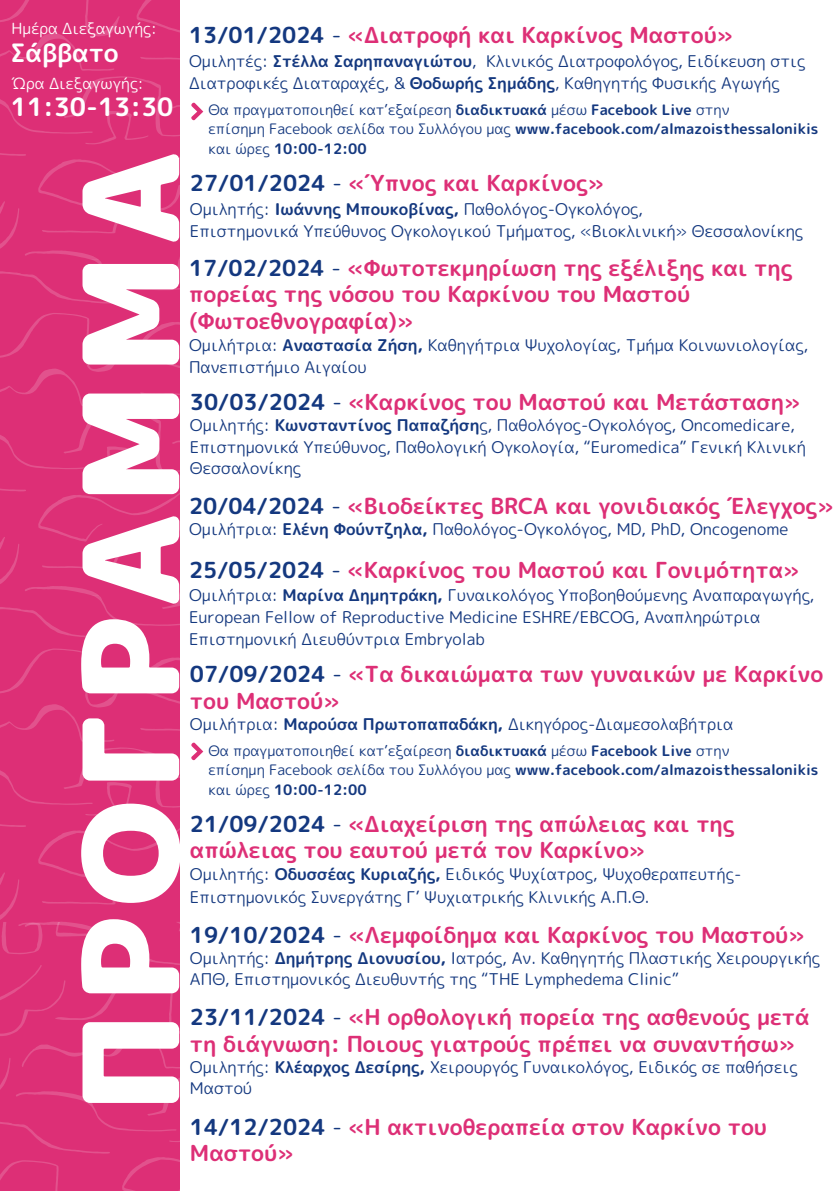
<style>
.page{position:relative;width:839px;height:1191px;background:#fff}
.page>*{position:absolute;margin:0;border:0;box-sizing:border-box;transform-origin:0 0}
.t1{font:132.4px "rounded mplus 1 p black";letter-spacing:.075em;color:#fff}
.t2{font:25.4px "rounded mplus 1 p bold";color:#fff}
.t3{font:22.2px/26.4px "rounded mplus 1 p bold";color:#dd2f76}
.t4{font:16.2px/22.2px "rounded mplus 1 p regular";color:#14387f}
.t5{font:15.4px "rounded mplus 1 p regular";color:#fff}
.t6{font:14.4px/19.4px "rounded mplus 1 p bold";color:#14387f}
.t7{font:14.4px "rounded mplus 1 p regular";color:#14387f}
.s1{color:#14387f}
.s2{font-family:"rounded mplus 1 p regular";color:#14387f}
.s3{font-family:"rounded mplus 1 p bold"}
.s4{font-family:"rounded mplus 1 p regular"}
</style>
<div class="page">
<svg style="left:0;top:0;width:180px;height:304px;background:#dd3177"></svg>
<svg style="left:0;top:313px;width:180px;height:326px;background:#dd3177"></svg>
<svg style="left:191px;top:102px;width:12px;height:19px"></svg>
<svg style="left:0;top:648px;width:204px;height:543px;background:#e14987"></svg>
<p class="t5" style="left:12px;top:18px;width:147px">Ημέρα Διεξαγωγής:</p>
<p class="t2" style="left:11px;top:34px;width:109px">Σάββατο</p>
<p class="t5" style="left:12px;top:72px;width:133px">Ώρα Διεξαγωγής:</p>
<p class="t2" style="left:11px;top:89px;width:164px">11:30-13:30</p>
<p class="t1" style="left:37px;top:1113px;width:963px;rotate:-90deg">ΠΡΟΓΡΑΜΜΑ</p>
<p class="t3" style="left:189px;top:21px;width:545px"><span class="s1">13/01/2024</span> <span class="s2">-</span> «Διατροφή και Καρκίνος Μαστού»</p>
<p class="t4" style="left:189px;top:50px;width:618px">Ομιλητές: <span class="s3">Στέλλα Σαρηπαναγιώτου</span>, Κλινικός Διατροφολόγος, Ειδίκευση στις<br>Διατροφικές Διαταραχές, &amp; <span class="s3">Θοδωρής Σημάδης</span>, Καθηγητής Φυσικής Αγωγής</p>
<p class="t7" style="left:208px;top:99px;width:522px">Θα πραγματοποιηθεί κατ’εξαίρεση <span class="s3">διαδικτυακά</span> μέσω <span class="s3">Facebook Live</span> στην</p>
<p class="t6" style="left:208px;top:119px;width:611px"><span class="s4">επίσημη Facebook σελίδα του Συλλόγου μας</span> www.facebook.com/almazoisthessalonikis <span class="s4">και ώρες</span> 10:00-12:00</p>
<p class="t3" style="left:190px;top:169px;width:415px"><span class="s1">27/01/2024</span> <span class="s2">-</span> «Ύπνος και Καρκίνος»</p>
<p class="t4" style="left:190px;top:198px;width:454px">Ομιλητής: <span class="s3">Ιωάννης Μπουκοβίνας,</span> Παθολόγος-Ογκολόγος,</p>
<p class="t4" style="left:190px;top:220px;width:614px">Επιστημονικά Υπεύθυνος Ογκολογικού Τμήματος, «Βιοκλινική» Θεσσαλονίκης</p>
<p class="t3" style="left:189px;top:254px;width:605px"><span class="s1">17/02/2024</span> <span class="s2">-</span> «Φωτοτεκμηρίωση της εξέλιξης και της πορείας της νόσου του Καρκίνου του Μαστού (Φωτοεθνογραφία)»</p>
<p class="t4" style="left:189px;top:334px;width:620px">Ομιλήτρια: <span class="s3">Αναστασία Ζήση,</span> Καθηγήτρια Ψυχολογίας, Τμήμα Κοινωνιολογίας,<br>Πανεπιστήμιο Αιγαίου</p>
<p class="t3" style="left:190px;top:389px;width:611px"><span class="s1">30/03/2024</span> <span class="s2">-</span> «Καρκίνος του Μαστού και Μετάσταση»</p>
<p class="t4" style="left:190px;top:415px;width:617px;line-height:21.2px">Ομιλητής: <span class="s3">Κωνσταντίνος Παπαζήση</span>ς, Παθολόγος-Ογκολόγος, Oncomedicare,<br>Επιστημονικά Υπεύθυνος, Παθολογική Ογκολογία, “Euromedica” Γενική Κλινική<br>Θεσσαλονίκης</p>
<p class="t3" style="left:189px;top:492px;width:646px"><span class="s1">20/04/2024</span> <span class="s2">-</span> «Βιοδείκτες BRCA και γονιδιακός Έλεγχος»</p>
<p class="t4" style="left:189px;top:518px;width:600px">Ομιλήτρια: <span class="s3">Ελένη Φούντζηλα,</span> Παθολόγος-Ογκολόγος, MD, PhD, Οncogenome</p>
<p class="t3" style="left:189px;top:557px;width:611px"><span class="s1">25/05/2024</span> <span class="s2">-</span> «Καρκίνος του Μαστού και Γονιμότητα»</p>
<p class="t4" style="left:189px;top:583px;width:627px">Ομιλήτρια: <span class="s3">Μαρίνα Δημητράκη,</span> Γυναικολόγος Υποβοηθούμενης Αναπαραγωγής,<br>European Fellow of Reproductive Medicine ESHRE/EBCOG, Αναπληρώτρια<br>Επιστημονική Διευθύντρια Embryolab</p>
<p class="t3" style="left:190px;top:661px;width:635px"><span class="s1">07/09/2024</span> <span class="s2">-</span> «Τα δικαιώματα των γυναικών με Καρκίνο του Μαστού»</p>
<p class="t4" style="left:190px;top:712px;width:545px">Ομιλήτρια: <span class="s3">Μαρούσα Πρωτοπαπαδάκη,</span> Δικηγόρος-Διαμεσολαβήτρια</p>
<p class="t7" style="left:208px;top:740px;width:522px">Θα πραγματοποιηθεί κατ’εξαίρεση <span class="s3">διαδικτυακά</span> μέσω <span class="s3">Facebook Live</span> στην</p>
<p class="t6" style="left:208px;top:760px;width:611px"><span class="s4">επίσημη Facebook σελίδα του Συλλόγου μας</span> www.facebook.com/almazoisthessalonikis <span class="s4">και ώρες</span> 10:00-12:00</p>
<p class="t3" style="left:190px;top:810px;width:546px"><span class="s1">21/09/2024</span> <span class="s2">-</span> «Διαχείριση της απώλειας και της απώλειας του εαυτού μετά τον Καρκίνο»</p>
<p class="t4" style="left:190px;top:863px;width:553px">Ομιλητής: <span class="s3">Οδυσσέας Κυριαζής,</span> Ειδικός Ψυχίατρος, Ψυχοθεραπευτής-<br>Επιστημονικός Συνεργάτης Γ’ Ψυχιατρικής Κλινικής Α.Π.Θ.</p>
<p class="t3" style="left:190px;top:922px;width:616px"><span class="s1">19/10/2024</span> <span class="s2">-</span> «Λεμφοίδημα και Καρκίνος του Μαστού»</p>
<p class="t4" style="left:190px;top:948px;width:631px;line-height:21.2px">Ομιλητής: <span class="s3">Δημήτρης Διονυσίου,</span> Ιατρός, Αν. Καθηγητής Πλαστικής Χειρουργικής<br>ΑΠΘ, Επιστημονικός Διευθυντής της “THE Lymphedema Clinic”</p>
<p class="t3" style="left:190px;top:1004px;width:621px"><span class="s1">23/11/2024</span> <span class="s2">-</span> «Η ορθολογική πορεία της ασθενούς μετά</p>
<p class="t3" style="left:190px;top:1030px;width:606px">τη διάγνωση: Ποιους γιατρούς πρέπει να συναντήσω»</p>
<p class="t4" style="left:190px;top:1056px;width:609px;line-height:21.2px">Ομιλητής: <span class="s3">Κλέαρχος Δεσίρης,</span> Χειρουργός Γυναικολόγος, Ειδικός σε παθήσεις<br>Μαστού</p>
<p class="t3" style="left:190px;top:1113px;width:578px"><span class="s1">14/12/2024</span> <span class="s2">-</span> «Η ακτινοθεραπεία στον Καρκίνο του</p>
<p class="t3" style="left:190px;top:1140px;width:105px">Μαστού»</p>
</div>
